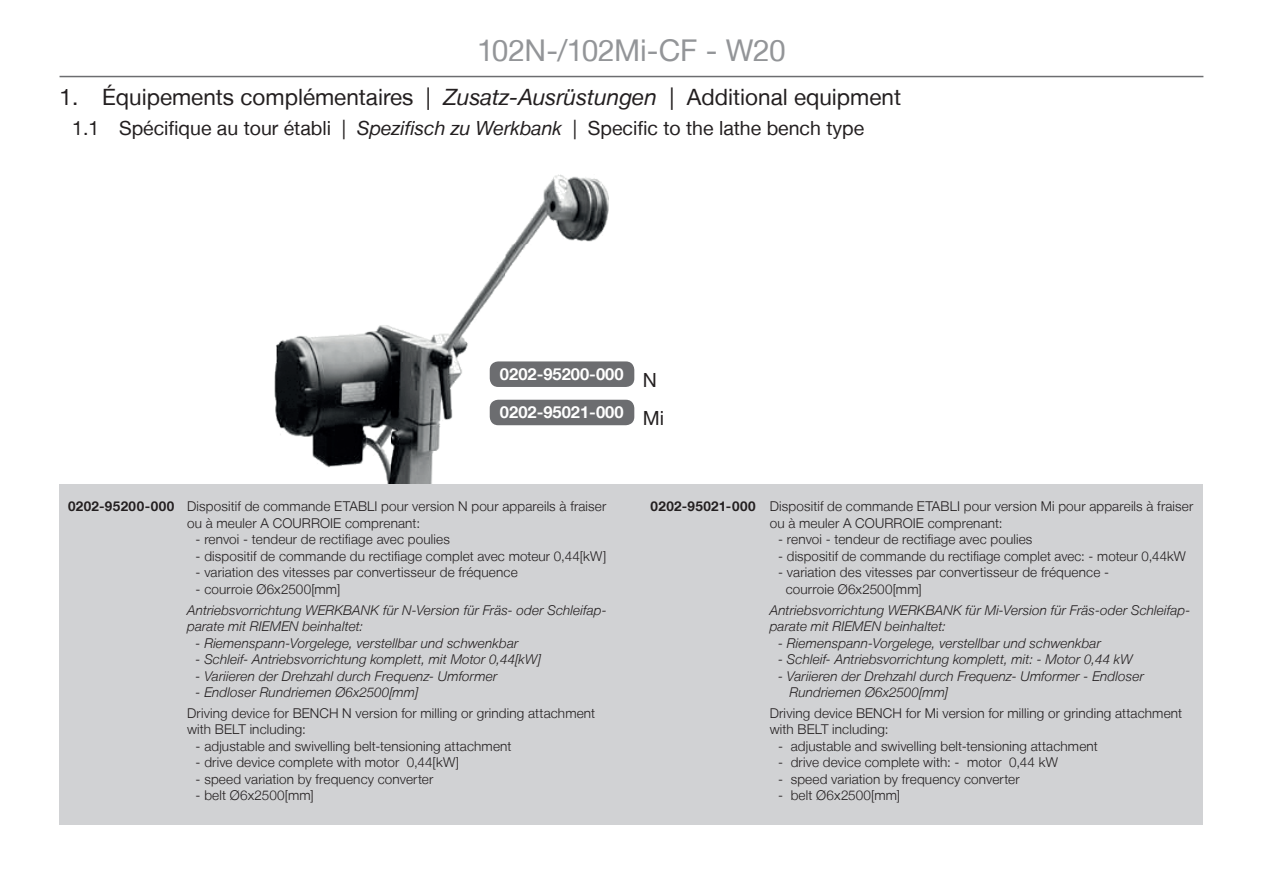
<style>
.page{position:relative;width:1263px;height:893px;background:#fff}
.page>*{position:absolute;margin:0;border:0;box-sizing:border-box;transform-origin:0 0}
.t1{font:30px "Helvetica Neue LT";letter-spacing:-.02em;color:#939598}
.t2{font:22.5px "Helvetica Neue LT";color:#231f20}
.t3{font:19.5px/38.2px "Helvetica Neue LT";color:#231f20}
.t4{font:700 16.5px "Helvetica Neue LT";color:#fff}
.t5{font:300 13.5px/16.5px "Helvetica Neue LT";letter-spacing:.01em;color:#231f20}
.t6{font:italic 300 13.5px/16.5px "Helvetica Neue LT";letter-spacing:.01em;color:#231f20}
.s1{font-style:italic}
.s2{font-weight:700}
</style>
<div class="page">
<img style="left:275px;top:174px;width:333px;height:311px">
<div style="left:490px;top:361px;width:144px;height:26px;background:#6c6d70;border-radius:9px"></div>
<div style="left:490px;top:400px;width:144px;height:25px;background:#6c6d70;border-radius:9px"></div>
<hr style="left:60px;top:76px;width:1143px;height:1px;background:#6c6d70">
<div style="left:60px;top:485px;width:1143px;height:340px;background:#d1d2d4"></div>
<h1 class="t1" style="left:477px;top:33px;width:310px">102N-/102Mi-CF - W20</h1>
<h2 class="t2" style="left:60px;top:84px;width:843px">1. Équipements complémentaires | <span class="s1">Zusatz-Ausrüstungen</span> | Additional equipment</h2>
<h3 class="t3" style="left:72px;top:109px;width:793px">1.1 Spécifique au tour établi | <span class="s1">Spezifisch zu Werkbank</span> | Specific to the lathe bench type</h3>
<p class="t4" style="left:500px;top:364px;width:125px">0202-95200-000</p>
<p class="t4" style="left:500px;top:402px;width:125px">0202-95021-000</p>
<h3 class="t3" style="left:643px;top:361px;width:23px">N<br>Mi</h3>
<p class="t5" style="left:187px;top:498px;width:421px;text-indent:-119px"><span class="s2">0202-95200-000</span> Dispositif de commande ETABLI pour version N pour appareils à fraiser ou à meuler A COURROIE comprenant:</p>
<p class="t5" style="left:196px;top:531px;width:256px">- renvoi - tendeur de rectifiage avec poulies</p>
<p class="t5" style="left:196px;top:548px;width:412px">- dispositif de commande du rectifiage complet avec moteur 0,44[kW]</p>
<p class="t5" style="left:196px;top:564px;width:324px">- variation des vitesses par convertisseur de fréquence</p>
<p class="t5" style="left:196px;top:581px;width:146px">- courroie Ø6x2500[mm]</p>
<p class="t6" style="left:187px;top:601px;width:421px">Antriebsvorrichtung WERKBANK für N-Version für Fräs- oder Schleifap&shy;parate mit RIEMEN beinhaltet:</p>
<p class="t6" style="left:196px;top:634px;width:324px">- Riemenspann-Vorgelege, verstellbar und schwenkbar</p>
<p class="t6" style="left:196px;top:651px;width:347px">- Schleif- Antriebsvorrichtung komplett, mit Motor 0,44[kW]</p>
<p class="t6" style="left:196px;top:667px;width:303px">- Variieren der Drehzahl durch Frequenz- Umformer</p>
<p class="t6" style="left:196px;top:684px;width:224px">- Endloser Rundriemen Ø6x2500[mm]</p>
<p class="t5" style="left:187px;top:705px;width:410px">Driving device for BENCH N version for milling or grinding attachment with BELT including:</p>
<p class="t5" style="left:196px;top:738px;width:317px">- adjustable and swivelling belt-tensioning attachment</p>
<p class="t5" style="left:196px;top:754px;width:265px">- drive device complete with motor 0,44[kW]</p>
<p class="t5" style="left:196px;top:770px;width:239px">- speed variation by frequency converter</p>
<p class="t5" style="left:196px;top:787px;width:120px">- belt Ø6x2500[mm]</p>
<p class="t5" style="left:770px;top:498px;width:425px;text-indent:-119px"><span class="s2">0202-95021-000</span> Dispositif de commande ETABLI pour version Mi pour appareils à fraiser ou à meuler A COURROIE comprenant:</p>
<p class="t5" style="left:778px;top:531px;width:256px">- renvoi - tendeur de rectifiage avec poulies</p>
<p class="t5" style="left:778px;top:548px;width:409px">- dispositif de commande du rectifiage complet avec: - moteur 0,44kW</p>
<p class="t5" style="left:786px;top:564px;width:325px;text-indent:-8px">- variation des vitesses par convertisseur de fréquence - courroie Ø6x2500[mm]</p>
<p class="t6" style="left:770px;top:601px;width:422px">Antriebsvorrichtung WERKBANK für Mi-Version für Fräs-oder Schleifap&shy;parate mit RIEMEN beinhaltet:</p>
<p class="t6" style="left:778px;top:634px;width:324px">- Riemenspann-Vorgelege, verstellbar und schwenkbar</p>
<p class="t6" style="left:778px;top:651px;width:356px">- Schleif- Antriebsvorrichtung komplett, mit: - Motor 0,44 kW</p>
<p class="t6" style="left:789px;top:667px;width:356px;text-indent:-11px">- Variieren der Drehzahl durch Frequenz- Umformer - Endloser<br>Rundriemen Ø6x2500[mm]</p>
<p class="t5" style="left:770px;top:705px;width:414px">Driving device BENCH for Mi version for milling or grinding attachment with BELT including:</p>
<p class="t5" style="left:778px;top:738px;width:321px">- adjustable and swivelling belt-tensioning attachment</p>
<p class="t5" style="left:778px;top:754px;width:281px">- drive device complete with: - motor 0,44 kW</p>
<p class="t5" style="left:778px;top:771px;width:243px">- speed variation by frequency converter</p>
<p class="t5" style="left:778px;top:787px;width:123px">- belt Ø6x2500[mm]</p>
</div>
